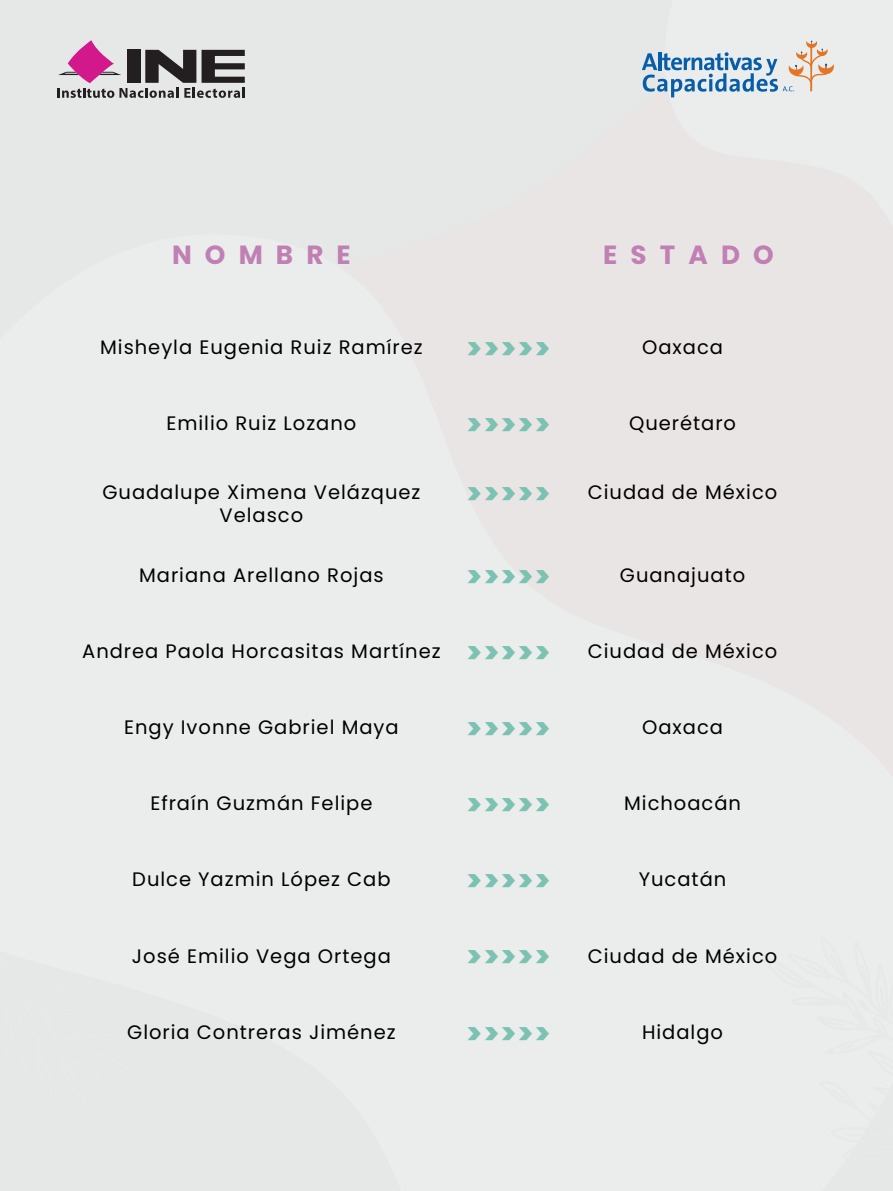
<style>
.page{position:relative;width:893px;height:1191px;background:#fff}
.page>*{position:absolute;margin:0;border:0;box-sizing:border-box;transform-origin:0 0}
.t1{font:800 30px "Poppins";color:#7cc2b2}
.t2{font:700 26.25px "Poppins";letter-spacing:.5em;color:#c080b4}
.t3{font:19.5px/22.5px "Poppins";letter-spacing:.05em;color:#000;text-align:center}
.s1{font-weight:800;font-size:30px;color:#7cc2b2}
</style>
<div class="page">
<div style="left:0;top:0;width:663px;height:231px;background:#e6e7e7"></div>
<div style="left:0;top:231px;width:893px;height:960px;background:#ebecec"></div>
<div style="left:663px;top:0;width:230px;height:284px;background:#e9e5e5"></div>
<div style="left:761px;top:935px;width:132px;height:256px;background:#ebecec"></div>
<svg style="left:58px;top:40px;width:187px;height:58px;background:#a3929c"></svg>
<svg style="left:642px;top:41px;width:192px;height:56px;background:#c0ccd6"></svg>
<h2 class="t2" style="left:172px;top:240px;width:180px">NOMBRE</h2>
<h2 class="t2" style="left:603px;top:240px;width:172px">ESTADO</h2>
<p class="t3" style="left:100px;top:336px;width:324px">Misheyla Eugenia Ruiz Ramírez</p>
<h1 class="t1" style="left:467px;top:331px;width:85px">&gt;&gt;&gt;&gt;&gt;</h1>
<p class="t3" style="left:642px;top:336px;width:82px">Oaxaca</p>
<p class="t3" style="left:166px;top:412px;width:191px">Emilio Ruiz Lozano</p>
<h1 class="t1" style="left:467px;top:407px;width:85px">&gt;&gt;&gt;&gt;&gt;</h1>
<p class="t3" style="left:629px;top:412px;width:109px">Querétaro</p>
<p class="t3" style="left:102px;top:481px;width:320px">Guadalupe Ximena Velázquez<br>Velasco</p>
<p class="t3" style="left:467px;top:481px;width:312px"><span class="s1">&gt;&gt;&gt;&gt;&gt;</span> Ciudad de México</p>
<p class="t3" style="left:139px;top:564px;width:246px">Mariana Arellano Rojas</p>
<h1 class="t1" style="left:467px;top:559px;width:85px">&gt;&gt;&gt;&gt;&gt;</h1>
<p class="t3" style="left:620px;top:564px;width:127px">Guanajuato</p>
<p class="t3" style="left:82px;top:640px;width:697px">Andrea Paola Horcasitas Martínez <span class="s1">&gt;&gt;&gt;&gt;&gt;</span> Ciudad de México</p>
<p class="t3" style="left:124px;top:716px;width:276px">Engy Ivonne Gabriel Maya</p>
<h1 class="t1" style="left:467px;top:711px;width:85px">&gt;&gt;&gt;&gt;&gt;</h1>
<p class="t3" style="left:642px;top:716px;width:82px">Oaxaca</p>
<p class="t3" style="left:150px;top:792px;width:224px">Efraín Guzmán Felipe</p>
<h1 class="t1" style="left:467px;top:787px;width:85px">&gt;&gt;&gt;&gt;&gt;</h1>
<p class="t3" style="left:624px;top:792px;width:118px">Michoacán</p>
<p class="t3" style="left:132px;top:868px;width:260px">Dulce Yazmin López Cab</p>
<h1 class="t1" style="left:467px;top:863px;width:85px">&gt;&gt;&gt;&gt;&gt;</h1>
<p class="t3" style="left:639px;top:868px;width:89px">Yucatán</p>
<p class="t3" style="left:132px;top:944px;width:260px">José Emilio Vega Ortega</p>
<p class="t3" style="left:467px;top:944px;width:312px"><span class="s1">&gt;&gt;&gt;&gt;&gt;</span> Ciudad de México</p>
<p class="t3" style="left:127px;top:1020px;width:270px">Gloria Contreras Jiménez</p>
<h1 class="t1" style="left:467px;top:1015px;width:85px">&gt;&gt;&gt;&gt;&gt;</h1>
<p class="t3" style="left:642px;top:1020px;width:82px">Hidalgo</p>
</div>
